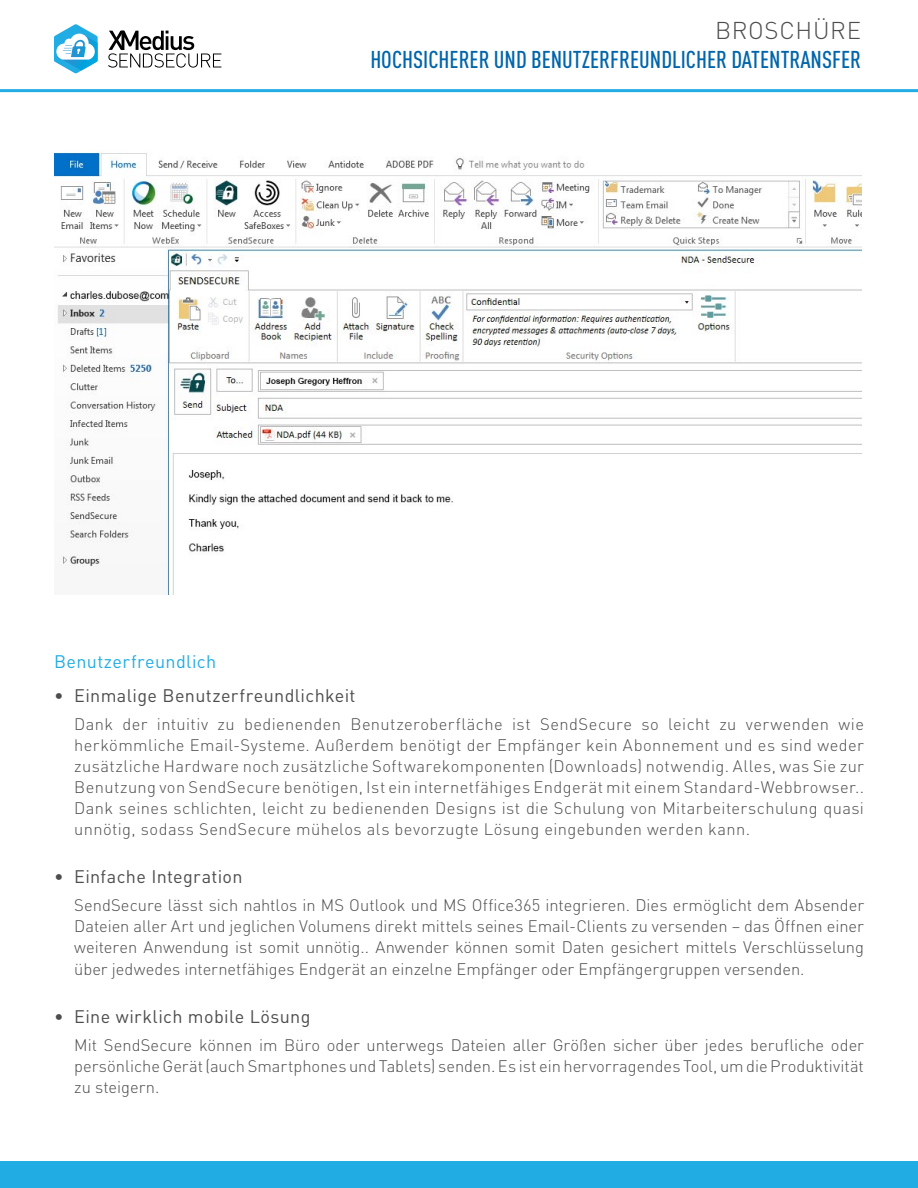
<style>
.page{position:relative;width:918px;height:1188px;background:#fff}
.page>*{position:absolute;margin:0;border:0;box-sizing:border-box;transform-origin:0 0}
.t1{font:500 condensed 24px "DIN Pro";color:#0065ab}
.t2{font:300 24px "DIN Pro";letter-spacing:.03em;color:#4e4c4d}
.t3{font:18px "DIN Pro";letter-spacing:.02em;color:#4e4c4d}
.t4{font:18px "DIN Pro";letter-spacing:.02em;color:#21ade3}
.t5{font:300 16.5px/21px "DIN Pro";color:#4e4c4d;text-align:justify}
</style>
<div class="page">
<div style="left:0;top:1161px;width:918px;height:27px;background:#21ade3"></div>
<svg style="left:54px;top:24px;width:44px;height:49px"></svg>
<svg style="left:108px;top:31px;width:113px;height:37px"></svg>
<hr style="left:0;top:89px;width:918px;height:3px;background:#21ade3">
<img style="left:54px;top:152px;width:807px;height:443px">
<h1 class="t2" style="left:715px;top:12px;width:147px">BROSCHÜRE</h1>
<h1 class="t1" style="left:370px;top:42px;width:492px">HOCHSICHERER UND BENUTZERFREUNDLICHER DATENTRANSFER</h1>
<p class="t4" style="left:54px;top:647px;width:164px">Benutzerfreundlich</p>
<p class="t3" style="left:54px;top:681px;width:303px">• Einmalige Benutzerfreundlichkeit</p>
<p class="t5" style="left:74px;top:712px;width:791px">Dank der intuitiv zu bedienenden Benutzeroberfläche ist SendSecure so leicht zu verwenden wie herkömmliche Email-Systeme. Außerdem benötigt der Empfänger kein Abonnement und es sind weder zusätzliche Hardware noch zusätzliche Softwarekomponenten (Downloads) notwendig. Alles, was Sie zur Benutzung von SendSecure benötigen, Ist ein internetfähiges Endgerät mit einem Standard-Webbrowser..<br>Dank seines schlichten, leicht zu bedienenden Designs ist die Schulung von Mitarbeiterschulung quasi unnötig, sodass SendSecure mühelos als bevorzugte Lösung eingebunden werden kann.</p>
<p class="t3" style="left:54px;top:862px;width:190px">• Einfache Integration</p>
<p class="t5" style="left:74px;top:893px;width:791px">SendSecure lässt sich nahtlos in MS Outlook und MS Office365 integrieren. Dies ermöglicht dem Absender Dateien aller Art und jeglichen Volumens direkt mittels seines Email-Clients zu versenden – das Öffnen einer weiteren Anwendung ist somit unnötig.. Anwender können somit Daten gesichert mittels Verschlüsselung</p>
<p class="t5" style="left:74px;top:957px;width:732px">über jedwedes internetfähiges Endgerät an einzelne Empfänger oder Empfängergruppen versenden.</p>
<p class="t3" style="left:54px;top:1002px;width:258px">• Eine wirklich mobile Lösung</p>
<p class="t5" style="left:74px;top:1033px;width:791px">Mit SendSecure können im Büro oder unterwegs Dateien aller Größen sicher über jedes berufliche oder persönliche Gerät (auch Smartphones und Tablets) senden. Es ist ein hervorragendes Tool, um die Produktivität zu steigern.</p>
</div>
